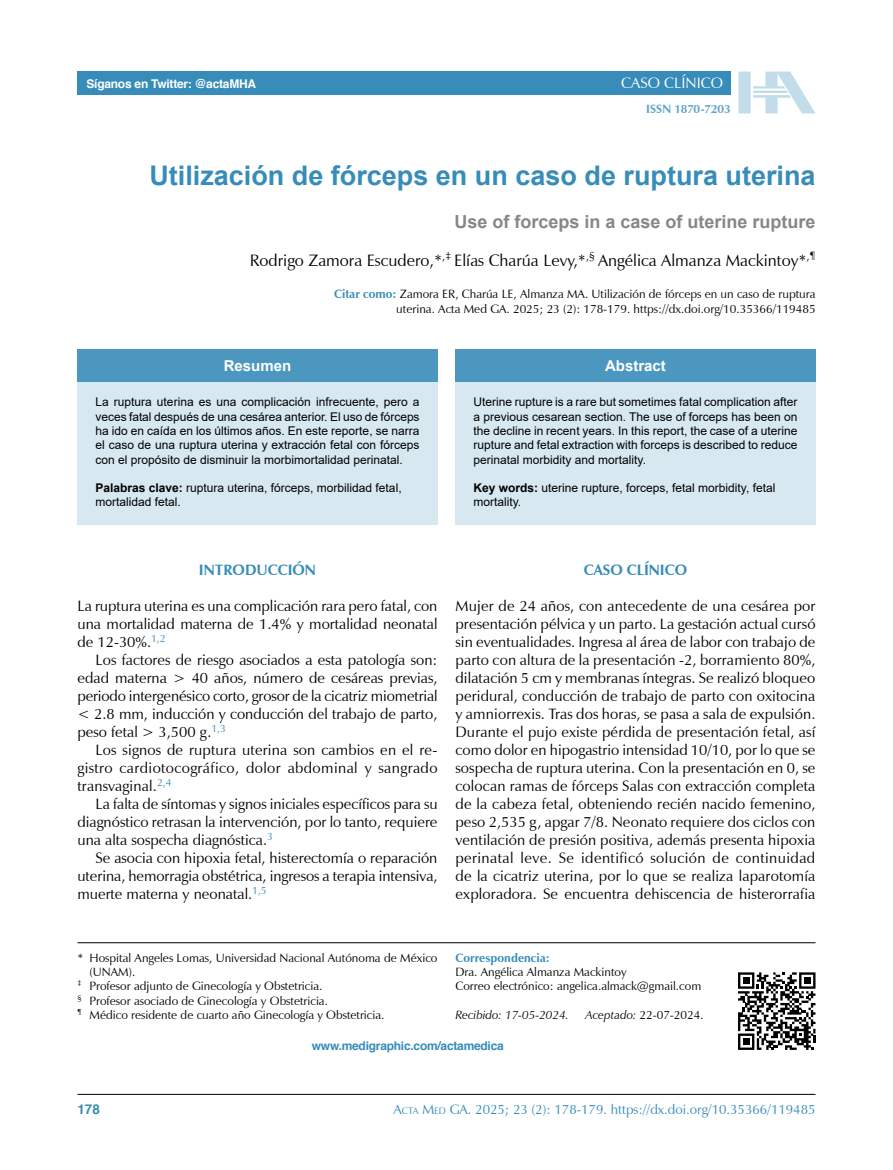
<style>
.page{position:relative;width:893px;height:1170px;background:#fff}
.page>*{position:absolute;margin:0;border:0;box-sizing:border-box;transform-origin:0 0}
.t1{font:700 27px "Arial";color:#378cb9}
.t2{font:700 18px "Arial";color:#878787}
.t3{font:16.5px "Zapf Humanist 601 BT";color:#000}
.t4{font:15px/18px "Zapf Humanist 601 BT";color:#000;text-align:justify}
.t5{font:700 15px "Zapf Humanist 601 BT";color:#378cb9}
.t6{font:700 15px "Arial";color:#fff}
.t7{font:15px "Zapf Humanist 601 BT";color:#fff}
.t8{font:13.5px "Zapf Humanist 601 BT";color:#378cb9}
.t9{font:700 13.5px "Helvetica";color:#378cb9}
.t10{font:12px/14.4px "Arial";color:#000;text-align:justify}
.t11{font:12px/14.4px "Zapf Humanist 601 BT";color:#000}
.t12{font:700 12px "Helvetica";letter-spacing:-.02em;color:#378cb9}
.t13{font:700 12px "Helvetica";letter-spacing:-.02em;color:#fff}
.t14{font:italic 12px "Zapf Humanist 601 BT";color:#000}
.t15{font:700 12px "Zapf Humanist 601 BT";color:#378cb9}
.t16{font:700 12px "Zapf Humanist 601 BT";letter-spacing:.01em;color:#5fa3c7}
.s1{font-weight:700;color:#378cb9}
.s2{font-weight:700}
.s3{font-style:italic}
.s4{font-style:inherit}
.s5{font-size:9.45px}
</style>
<div class="page">
<div style="left:77px;top:72px;width:654px;height:23px;background:#378cb9"></div>
<hr style="left:77px;top:1093px;width:738px;height:1px;background:#000">
<div style="left:738px;top:72px;width:13px;height:41px;background:#c3dcea"></div>
<svg style="left:753px;top:72px;width:62px;height:41px"></svg>
<div style="left:77px;top:349px;width:360px;height:175px;background:#d7e8f1"></div>
<div style="left:77px;top:349px;width:360px;height:32px;background:#4b97c0"></div>
<div style="left:455px;top:349px;width:360px;height:175px;background:#d7e8f1"></div>
<div style="left:455px;top:349px;width:360px;height:32px;background:#4b97c0"></div>
<svg style="left:738px;top:972px;width:77px;height:77px"></svg>
<hr style="left:77px;top:942px;width:738px;height:1px;background:#000">
<p class="t13" style="left:86px;top:74px;width:171px">Síganos en Twitter: @actaMHA</p>
<p class="t7" style="left:621px;top:74px;width:103px">CASO CLÍNICO</p>
<p class="t16" style="left:646px;top:102px;width:86px">ISSN 1870-7203</p>
<h1 class="t1" style="left:149px;top:156px;width:668px">Utilización de fórceps en un caso de ruptura uterina</h1>
<p class="t2" style="left:454px;top:209px;width:363px">Use of forceps in a case of uterine rupture</p>
<p class="t3" style="left:250px;top:250px;width:567px">Rodrigo Zamora Escudero,*<sup>,‡</sup> Elías Charúa Levy,*<sup>,§</sup> Angélica Almanza Mackintoy*<sup>,¶</sup></p>
<p class="t11" style="left:334px;top:287px;width:483px;text-align:right"><span class="s1">Citar como:</span> Zamora ER, Charúa LE, Almanza MA. Utilización de fórceps en un caso de ruptura uterina. Acta Med GA. 2025; 23 (2): 178-179. https://dx.doi.org/10.35366/119485</p>
<p class="t6" style="left:224px;top:355px;width:69px">Resumen</p>
<p class="t10" style="left:95px;top:394px;width:326px">La ruptura uterina es una complicación infrecuente, pero a veces fatal después de una cesárea anterior. El uso de fórceps ha ido en caída en los últimos años. En este reporte, se narra el caso de una ruptura uterina y extracción fetal con fórceps con el propósito de disminuir la morbimortalidad perinatal.</p>
<p class="t10" style="left:95px;top:480px;width:308px"><span class="s2">Palabras clave:</span> ruptura uterina, fórceps, morbilidad fetal, mortalidad fetal.</p>
<p class="t6" style="left:605px;top:355px;width:62px">Abstract</p>
<p class="t10" style="left:473px;top:394px;width:326px">Uterine rupture is a rare but sometimes fatal complication after a previous cesarean section. The use of forceps has been on the decline in recent years. In this report, the case of a uterine rupture and fetal extraction with forceps is described to reduce perinatal morbidity and mortality.</p>
<p class="t10" style="left:473px;top:480px;width:303px"><span class="s2">Key words:</span> uterine rupture, forceps, fetal morbidity, fetal mortality.</p>
<p class="t5" style="left:199px;top:560px;width:119px">INTRODUCCIÓN</p>
<p class="t4" style="left:77px;top:597px;width:362px">La ruptura uterina es una complicación rara pero fatal, con una mortalidad materna de 1.4% y mortalidad neonatal de 12-30%.<sup>1,2</sup></p>
<p class="t4" style="left:77px;top:651px;width:362px;text-indent:18px">Los factores de riesgo asociados a esta patología son: edad materna &gt; 40 años, número de cesáreas previas, periodo intergenésico corto, grosor de la cicatriz miometrial &lt; 2.8 mm, inducción y conducción del trabajo de parto, peso fetal &gt; 3,500 g.<sup>1,3</sup></p>
<p class="t4" style="left:77px;top:741px;width:362px;text-indent:18px">Los signos de ruptura uterina son cambios en el re&shy;gistro cardiotocográfico, dolor abdominal y sangrado transvaginal.<sup>2,4</sup></p>
<p class="t4" style="left:77px;top:795px;width:362px;text-indent:18px">La falta de síntomas y signos iniciales específicos para su diagnóstico retrasan la intervención, por lo tanto, requiere una alta sospecha diagnóstica.<sup>3</sup></p>
<p class="t4" style="left:77px;top:849px;width:362px;text-indent:18px">Se asocia con hipoxia fetal, histerectomía o reparación uterina, hemorragia obstétrica, ingresos a terapia intensiva, muerte materna y neonatal.<sup>1,5</sup></p>
<p class="t5" style="left:584px;top:560px;width:105px">CASO CLÍNICO</p>
<p class="t4" style="left:455px;top:597px;width:362px">Mujer de 24 años, con antecedente de una cesárea por presentación pélvica y un parto. La gestación actual cursó sin eventualidades. Ingresa al área de labor con trabajo de parto con altura de la presentación -2, borramiento 80%, dilatación 5 cm y membranas íntegras. Se realizó bloqueo peridural, conducción de trabajo de parto con oxitocina y amniorrexis. Tras dos horas, se pasa a sala de expulsión.<br>Durante el pujo existe pérdida de presentación fetal, así como dolor en hipogastrio intensidad 10/10, por lo que se sospecha de ruptura uterina. Con la presentación en 0, se colocan ramas de fórceps Salas con extracción completa de la cabeza fetal, obteniendo recién nacido femenino, peso 2,535 g, apgar 7/8. Neonato requiere dos ciclos con ventilación de presión positiva, además presenta hipoxia perinatal leve. Se identificó solución de continuidad de la cicatriz uterina, por lo que se realiza laparotomía exploradora. Se encuentra dehiscencia de histerorrafia</p>
<p class="t11" style="left:78px;top:950px;width:361px">* Hospital Angeles Lomas, Universidad Nacional Autónoma de México</p>
<p class="t11" style="left:90px;top:964px;width:47px">(UNAM).</p>
<p class="t11" style="left:78px;top:978px;width:246px"><sup>‡</sup> Profesor adjunto de Ginecología y Obstetricia.</p>
<p class="t11" style="left:78px;top:993px;width:252px"><sup>§</sup> Profesor asociado de Ginecología y Obstetricia.</p>
<p class="t11" style="left:78px;top:1007px;width:308px"><sup>¶</sup> Médico residente de cuarto año Ginecología y Obstetricia.</p>
<p class="t12" style="left:312px;top:1036px;width:194px">www.medigraphic.com/actamedica</p>
<p class="t15" style="left:455px;top:949px;width:96px">Correspondencia:</p>
<p class="t11" style="left:455px;top:964px;width:247px">Dra. Angélica Almanza Mackintoy<br>Correo electrónico: angelica.almack@gmail.com</p>
<p class="t14" style="left:455px;top:1007px;width:115px">Recibido: 17-05-2024.</p>
<p class="t11" style="left:585px;top:1007px;width:120px"><span class="s3">Aceptado:</span> 22-07-2024.</p>
<p class="t9" style="left:77px;top:1097px;width:24px">178</p>
<p class="t8" style="left:394px;top:1101px;width:423px"><span class="s4">A</span><span class="s5">CTA</span> <span class="s4">M</span><span class="s5">ED</span> <span class="s4">GA. 2025; 23 (2): 178-179.</span> https://dx.doi.org/10.35366/119485</p>
</div>
